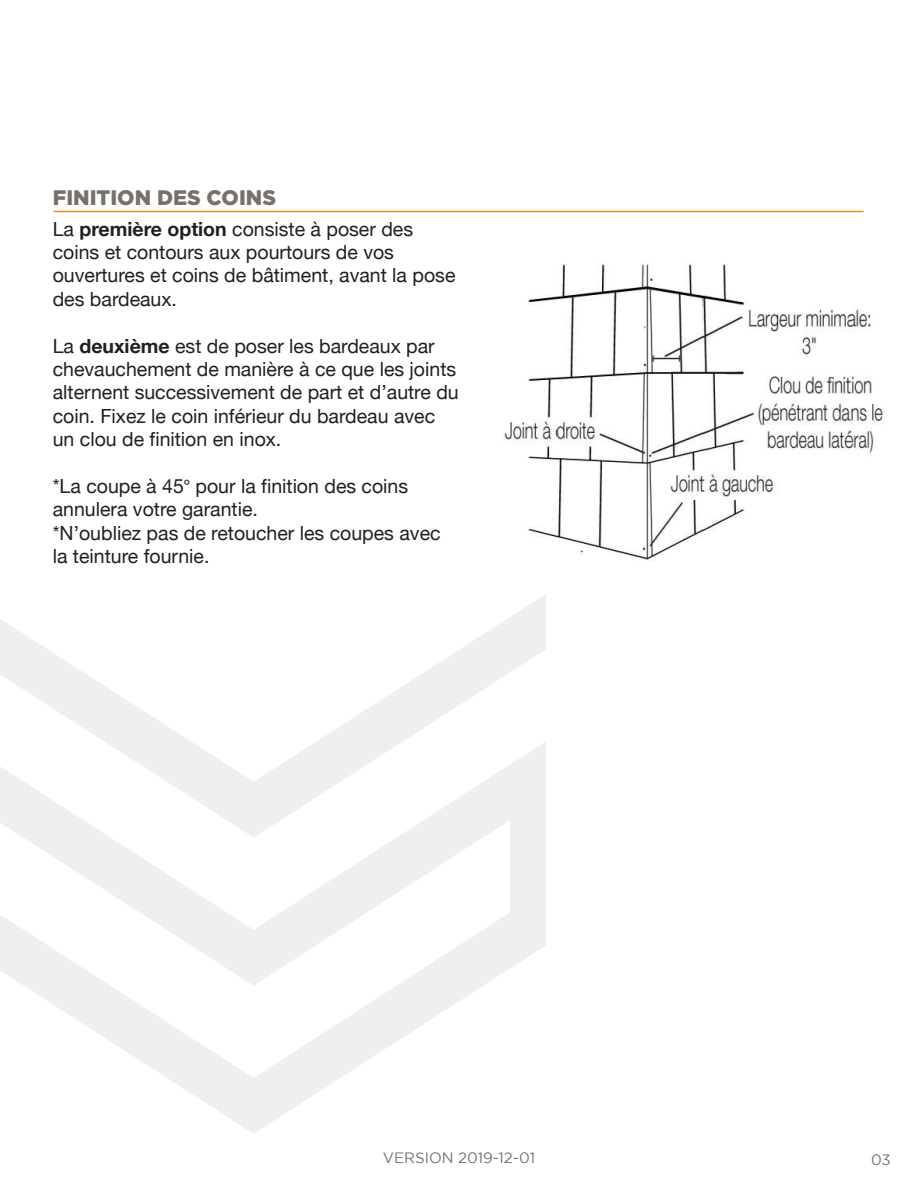
<style>
.page{position:relative;width:918px;height:1188px;background:#fff}
.page>*{position:absolute;margin:0;border:0;box-sizing:border-box;transform-origin:0 0}
.t1{font:900 21px "Gotham";color:#78716a}
.t2{font:19.5px/23.4px "Helvetica Neue";color:#231f20}
.t3{font:15px "Gotham";color:#78716a}
.s1{font-weight:700}
.s2{font-family:"Myriad Pro"}
</style>
<div class="page">
<hr style="left:54px;top:211px;width:810px;height:1px;background:#ef8d23">
<img style="left:504px;top:263px;width:381px;height:298px">
<p class="t1" style="left:53px;top:185px;width:225px">FINITION DES COINS</p>
<p class="t2" style="left:53px;top:217px;width:404px">La <span class="s1">premiËre option</span> consiste ‡ poser des coins et contours aux pourtours de vos ouvertures et coins de b‚timent, avant la pose des bardeaux.</p>
<p class="t2" style="left:53px;top:334px;width:408px">La <span class="s1">deuxiËme</span> est de poser les bardeaux par chevauchement de maniËre ‡ ce que les joints alternent successivement de part et díautre du coin. Fixez le coin infÈrieur du bardeau avec un clou de finition en inox.</p>
<p class="t2" style="left:53px;top:474px;width:389px">*La coupe ‡ 45<span class="s2">°</span> pour la finition des coins annulera votre garantie.<br>*Níoubliez pas de retoucher les coupes avec la teinture fournie.</p>
<p class="t3" style="left:383px;top:1149px;width:154px">VERSION 2019-12-01</p>
<p class="t3" style="left:871px;top:1151px;width:21px">03</p>
</div>
